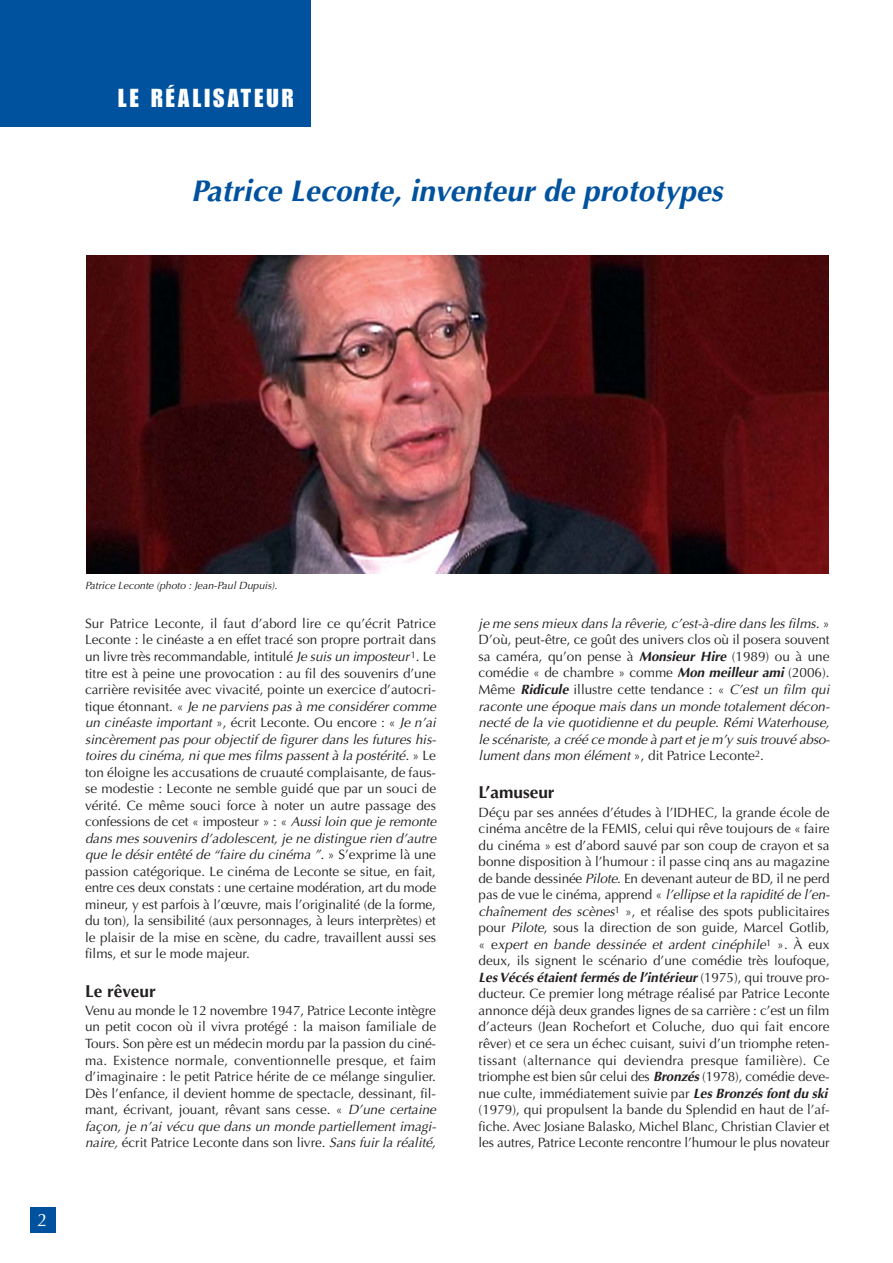
<style>
.page{position:relative;width:893px;height:1263px;background:#fff}
.page>*{position:absolute;margin:0;border:0;box-sizing:border-box;transform-origin:0 0}
.t1{font:italic 700 30px "Optima";color:#00529f}
.t2{font:25.5px "Impact";letter-spacing:.12em;color:#fff}
.t3{font:18px "Optima";color:#fff}
.t4{font:700 17.25px "Optima";color:#231f20}
.t5{font:13.5px/16.5px "Optima";color:#231f20;text-align:justify}
.t6{font:italic 13.5px/16.5px "Optima";letter-spacing:-.015em;color:#231f20;text-align:justify}
.t7{font:italic 10.5px "Optima";color:#231f20}
.s1{font-style:italic}
.s2{font-style:normal}
.s3{font-weight:700}
.s4{font-weight:700;font-style:italic}
</style>
<div class="page">
<div style="left:0;top:0;width:310px;height:126px;background:#00529f"></div>
<div style="left:30px;top:1208px;width:25px;height:25px;background:#00529f"></div>
<img style="left:87px;top:255px;width:741px;height:318px">
<h2 class="t2" style="left:118px;top:89px;width:177px">LE RÉALISATEUR</h2>
<h1 class="t1" style="left:191px;top:179px;width:532px">Patrice Leconte, inventeur de prototypes</h1>
<h3 class="t3" style="left:38px;top:1213px;width:12px">2</h3>
<p class="t7" style="left:85px;top:581px;width:194px">Patrice Leconte (photo : Jean-Paul Dupuis).</p>
<p class="t5" style="left:85px;top:616px;width:352px">Sur Patrice Leconte, il faut d’abord lire ce qu’écrit Patrice Leconte : le cinéaste a en effet tracé son propre portrait dans un livre très recommandable, intitulé <span class="s1">Je suis un imposteur</span> <sup>1</sup>. Le titre est à peine une provocation : au fil des souvenirs d’une carrière revisitée avec vivacité, pointe un exercice d’autocri&shy;tique étonnant. « <span class="s1">Je ne parviens pas à me considérer comme un cinéaste important</span> », écrit Leconte. Ou encore : « <span class="s1">Je n’ai sincèrement pas pour objectif de figurer dans les futures his&shy;toires du cinéma, ni que mes films passent à la postérité.</span> » Le ton éloigne les accusations de cruauté complaisante, de faus&shy;se modestie : Leconte ne semble guidé que par un souci de vérité. Ce même souci force à noter un autre passage des confessions de cet « imposteur » : « <span class="s1">Aussi loin que je remonte dans mes souvenirs d’adolescent, je ne distingue rien d’autre que le désir entêté de “faire du cinéma ”.</span> » S’exprime là une passion catégorique. Le cinéma de Leconte se situe, en fait, entre ces deux constats : une certaine modération, art du mode mineur, y est parfois à l’œuvre, mais l’originalité (de la forme, du ton), la sensibilité (aux personnages, à leurs interprètes) et le plaisir de la mise en scène, du cadre, travaillent aussi ses films, et sur le mode majeur.</p>
<p class="t4" style="left:85px;top:984px;width:72px">Le rêveur</p>
<p class="t5" style="left:85px;top:1003px;width:352px">Venu au monde le 12 novembre 1947, Patrice Leconte intègre un petit cocon où il vivra protégé : la maison familiale de Tours. Son père est un médecin mordu par la passion du ciné&shy;ma. Existence normale, conventionnelle presque, et faim d’imaginaire : le petit Patrice hérite de ce mélange singulier.<br>Dès l’enfance, il devient homme de spectacle, dessinant, fil&shy;mant, écrivant, jouant, rêvant sans cesse. « <span class="s1">D’une certaine façon, je n’ai vécu que dans un monde partiellement imagi&shy;naire,</span> écrit Patrice Leconte dans son livre. <span class="s1">Sans fuir la réalité,</span></p>
<p class="t6" style="left:478px;top:616px;width:352px">je me sens mieux dans la rêverie, c’est-à-dire dans les films. <span class="s2">» D’où, peut-être, ce goût des univers clos où il posera souvent sa caméra, qu’on pense à</span> <span class="s3">Monsieur Hire</span> <span class="s2">(1989) ou à une comédie « de chambre » comme</span> <span class="s3">Mon meilleur ami</span> <span class="s2">(2006).<br>Même</span> <span class="s3">Ridicule</span> <span class="s2">illustre cette tendance : «</span> C’est un film qui raconte une époque mais dans un monde totalement décon&shy;necté de la vie quotidienne et du peuple. Rémi Waterhouse, le scénariste, a créé ce monde à part et je m’y suis trouvé abso&shy;lument dans mon élément <span class="s2">», dit Patrice Leconte</span><sup>2</sup><span class="s2">.</span></p>
<p class="t4" style="left:478px;top:785px;width:78px">L’amuseur</p>
<p class="t5" style="left:478px;top:805px;width:353px;text-align:left">Déçu par ses années d’études à l’IDHEC, la grande école de cinéma ancêtre de la FEMIS, celui qui rêve toujours de « faire du cinéma » est d’abord sauvé par son coup de crayon et sa bonne disposition à l’humour : il passe cinq ans au magazine de bande dessinée <span class="s1">Pilote</span>. En devenant auteur de BD, il ne perd pas de vue le cinéma, apprend « <span class="s1">l’ellipse et la rapidité de l’en&shy;chaînement des scènes</span><sup>1</sup> », et réalise des spots publicitaires pour <span class="s1">Pilote</span>, sous la direction de son guide, Marcel Gotlib, « e<span class="s1">xpert en bande dessinée et ardent cinéphile</span><sup>1</sup> ». À eux deux, ils signent le scénario d’une comédie très loufoque, <span class="s4">Les Vécés étaient fermés de l’intérieur</span> (1975), qui trouve pro&shy;ducteur. Ce premier long métrage réalisé par Patrice Leconte annonce déjà deux grandes lignes de sa carrière : c’est un film d’acteurs (Jean Rochefort et Coluche, duo qui fait encore rêver) et ce sera un échec cuisant, suivi d’un triomphe reten&shy;tissant (alternance qui deviendra presque familière). Ce triomphe est bien sûr celui des <span class="s4">Bronzés</span> (1978), comédie deve&shy;nue culte, immédiatement suivie par <span class="s4">Les Bronzés font du ski </span>(1979), qui propulsent la bande du Splendid en haut de l’af&shy;fiche. Avec Josiane Balasko, Michel Blanc, Christian Clavier et les autres, Patrice Leconte rencontre l’humour le plus novateur</p>
</div>
